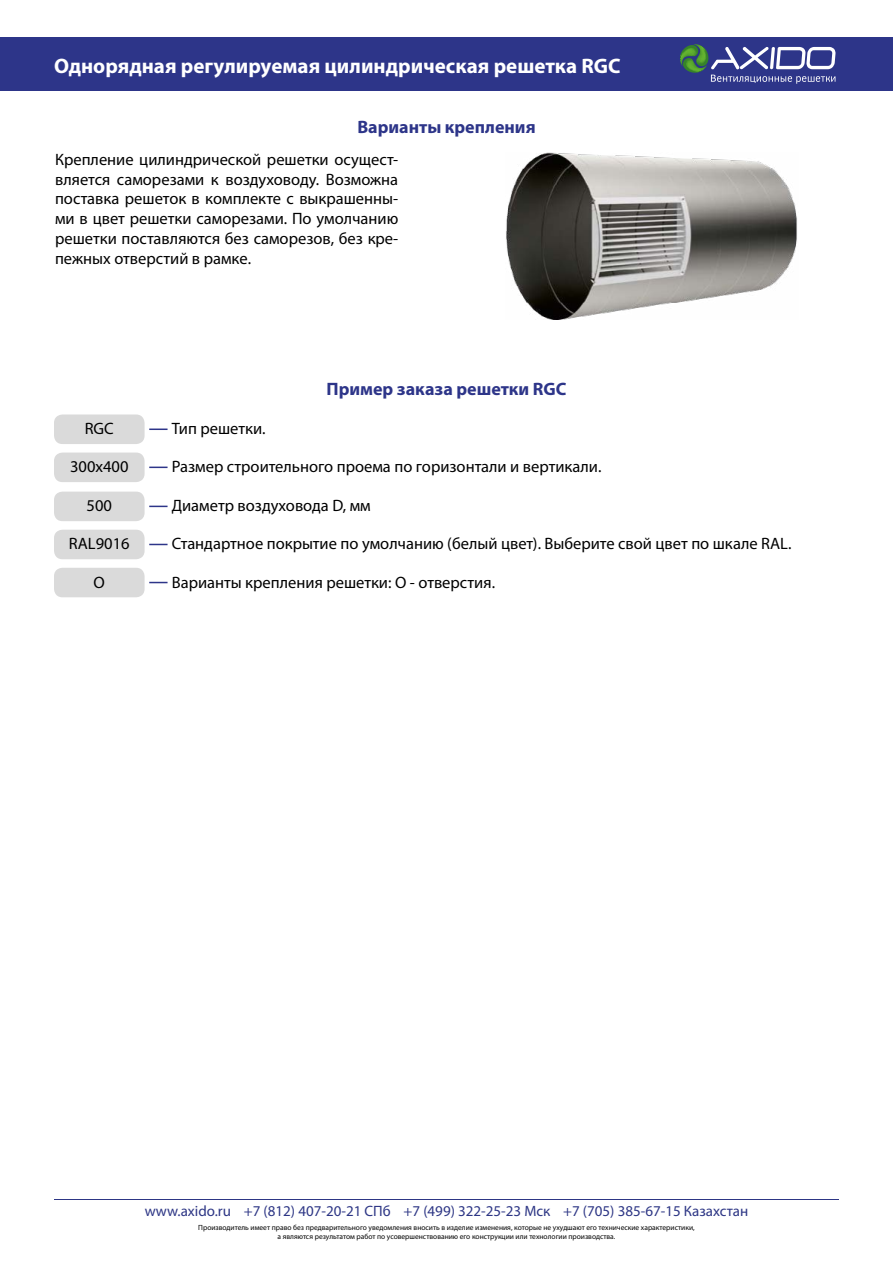
<style>
.page{position:relative;width:893px;height:1263px;background:#fff}
.page>*{position:absolute;margin:0;border:0;box-sizing:border-box;transform-origin:0 0}
.t1{font:700 21px "Myriad Pro";color:#fff}
.t2{font:700 18px "Myriad Pro";color:#2d3589}
.t3{font:16.5px/19.8px "Myriad Pro";color:#000;text-align:justify}
.t4{font:15px "Myriad Pro";color:#2d3685}
.t5{font:7.5px/9px "Myriad Pro";color:#000;text-align:center}
</style>
<div class="page">
<div style="left:0;top:37px;width:893px;height:53px;background:#2d3589"></div>
<hr style="left:54px;top:1199px;width:785px;height:1px;background:#2d3685">
<svg style="left:680px;top:44px;width:155px;height:40px"></svg>
<div style="left:54px;top:414px;width:91px;height:30px;background:#dadada;border-radius:9px"></div>
<div style="left:54px;top:453px;width:91px;height:29px;background:#dadada;border-radius:9px"></div>
<div style="left:54px;top:492px;width:91px;height:29px;background:#dadada;border-radius:9px"></div>
<div style="left:54px;top:530px;width:91px;height:29px;background:#dadada;border-radius:9px"></div>
<div style="left:54px;top:568px;width:91px;height:29px;background:#dadada;border-radius:9px"></div>
<svg style="left:149px;top:428px;width:19px;height:2px"></svg>
<svg style="left:149px;top:467px;width:19px;height:1px"></svg>
<svg style="left:149px;top:506px;width:19px;height:1px"></svg>
<svg style="left:149px;top:544px;width:19px;height:1px"></svg>
<svg style="left:149px;top:582px;width:19px;height:1px"></svg>
<img style="left:506px;top:152px;width:291px;height:167px">
<p class="t1" style="left:54px;top:52px;width:568px">Однорядная регулируемая цилиндрическая решетка RGC</p>
<p class="t2" style="left:357px;top:115px;width:180px">Варианты крепления</p>
<p class="t3" style="left:55px;top:149px;width:345px">Крепление цилиндрической решетки осущест&shy;вляется саморезами к воздуховоду. Возможна поставка решеток в комплекте с выкрашенны&shy;ми в цвет решетки саморезами. По умолчанию решетки поставляются без саморезов, без кре&shy;пежных отверстий в рамке.</p>
<p class="t3" style="left:85px;top:419px;width:31px">RGC</p>
<p class="t3" style="left:70px;top:457px;width:60px">300x400</p>
<p class="t3" style="left:87px;top:496px;width:27px">500</p>
<p class="t3" style="left:69px;top:534px;width:62px">RAL9016</p>
<p class="t3" style="left:94px;top:572px;width:13px">О</p>
<p class="t3" style="left:172px;top:419px;width:95px">Тип решетки.</p>
<p class="t2" style="left:326px;top:378px;width:241px">Пример заказа решетки RGC</p>
<p class="t3" style="left:172px;top:457px;width:431px">Размер строительного проема по горизонтали и вертикали.</p>
<p class="t3" style="left:172px;top:496px;width:201px">Диаметр воздуховода D, мм</p>
<p class="t3" style="left:172px;top:534px;width:621px">Стандартное покрытие по умолчанию (белый цвет). Выберите свой цвет по шкале RAL.</p>
<p class="t3" style="left:172px;top:572px;width:325px">Варианты крепления решетки: O - отверстия.</p>
<p class="t4" style="left:145px;top:1202px;width:605px">www.axido.ru +7 (812) 407-20-21 СПб +7 (499) 322-25-23 Мск +7 (705) 385-67-15 Казахстан</p>
<p class="t5" style="left:198px;top:1223px;width:498px">Производитель имеет право без предварительного уведомления вносить в изделие изменения, которые не ухудшают его технические характеристики, а являются результатом работ по усовершенствованию его конструкции или технологии производства.</p>
</div>
